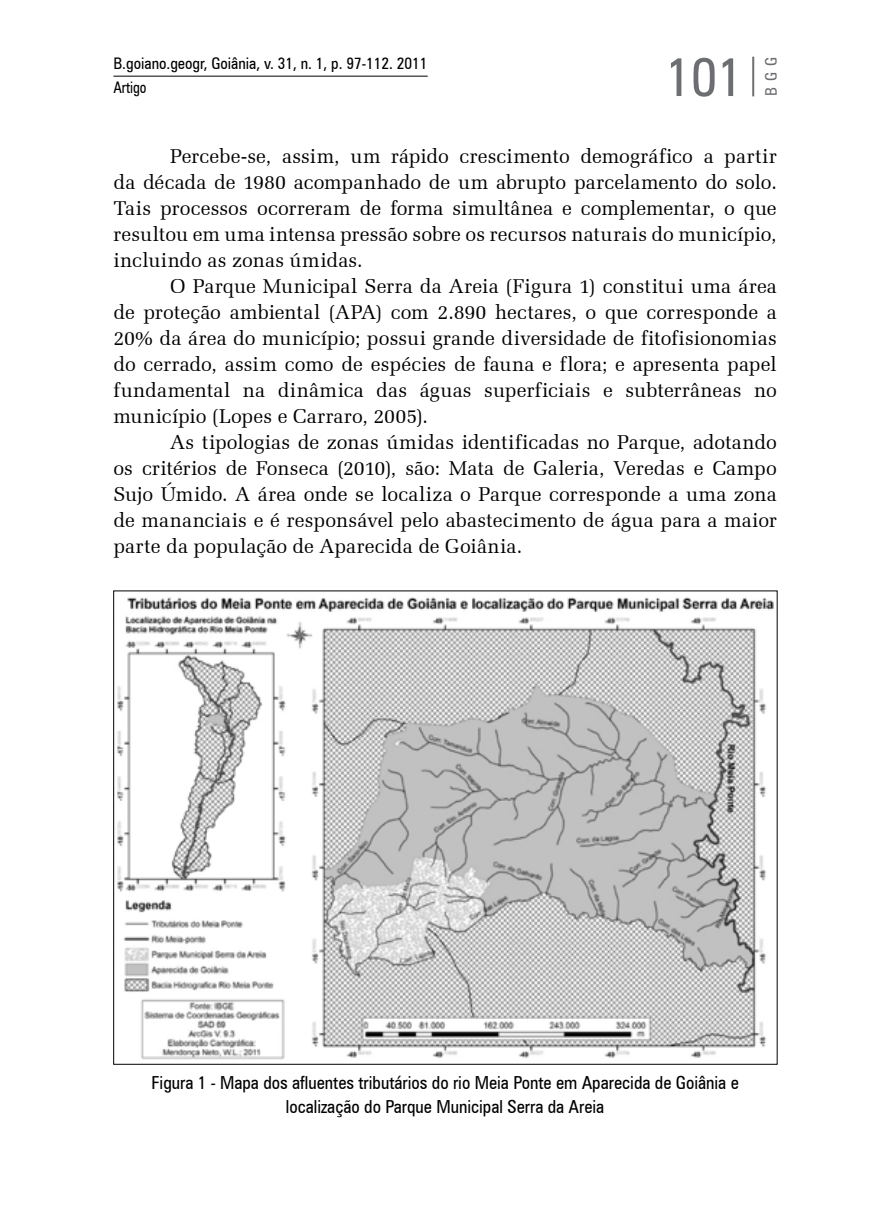
<style>
.page{position:relative;width:879px;height:1219px;background:#fff}
.page>*{position:absolute;margin:0;border:0;box-sizing:border-box;transform-origin:0 0}
.t1{font:condensed 54px "Zurich BT";color:#6d6e71}
.t2{font:20px/26px "Zapf Elliptical 711 BT";letter-spacing:.005em;color:#000;text-align:justify}
.t3{font:condensed 18px/24px "Zurich BT";color:#000;text-align:center}
.t4{font:condensed 16px/24px "Zurich BT";color:#000}
.t5{font:condensed 16px "Zurich BT";color:#6d6e71}
</style>
<div class="page">
<hr style="left:113px;top:76px;width:315px;height:1px;background:#000">
<hr style="left:752px;top:57px;width:2px;height:39px;background:#6d6e71">
<img style="left:117px;top:597px;width:657px;height:463px">
<p class="t4" style="left:113px;top:51px;width:316px">B.goiano.geogr, Goiânia, v. 31, n. 1, p. 97-112. 2011<br>Artigo</p>
<p class="t5" style="left:761px;top:96px;width:41px;rotate:-90deg">BGG</p>
<h1 class="t1" style="left:665px;top:44px;width:79px">101</h1>
<p class="t2" style="left:113px;top:143px;width:665px;text-indent:57px">Percebe-se, assim, um rápido crescimento demográfico a partir da década de 1980 acompanhado de um abrupto parcelamento do solo.<br>Tais processos ocorreram de forma simultânea e complementar, o que resultou em uma intensa pressão sobre os recursos naturais do município, incluindo as zonas úmidas.</p>
<p class="t2" style="left:113px;top:273px;width:665px;text-indent:57px">O Parque Municipal Serra da Areia (Figura 1) constitui uma área de proteção ambiental (APA) com 2.890 hectares, o que corresponde a 20% da área do município; possui grande diversidade de fitofisionomias do cerrado, assim como de espécies de fauna e flora; e apresenta papel fundamental na dinâmica das águas superficiais e subterrâneas no município (Lopes e Carraro, 2005).</p>
<p class="t2" style="left:113px;top:429px;width:665px;text-indent:57px">As tipologias de zonas úmidas identificadas no Parque, adotando os critérios de Fonseca (2010), são: Mata de Galeria, Veredas e Campo Sujo Úmido. A área onde se localiza o Parque corresponde a uma zona de mananciais e é responsável pelo abastecimento de água para a maior parte da população de Aparecida de Goiânia.</p>
<p class="t3" style="left:151px;top:1070px;width:589px">Figura 1 - Mapa dos afluentes tributários do rio Meia Ponte em Aparecida de Goiânia e localização do Parque Municipal Serra da Areia</p>
</div>
